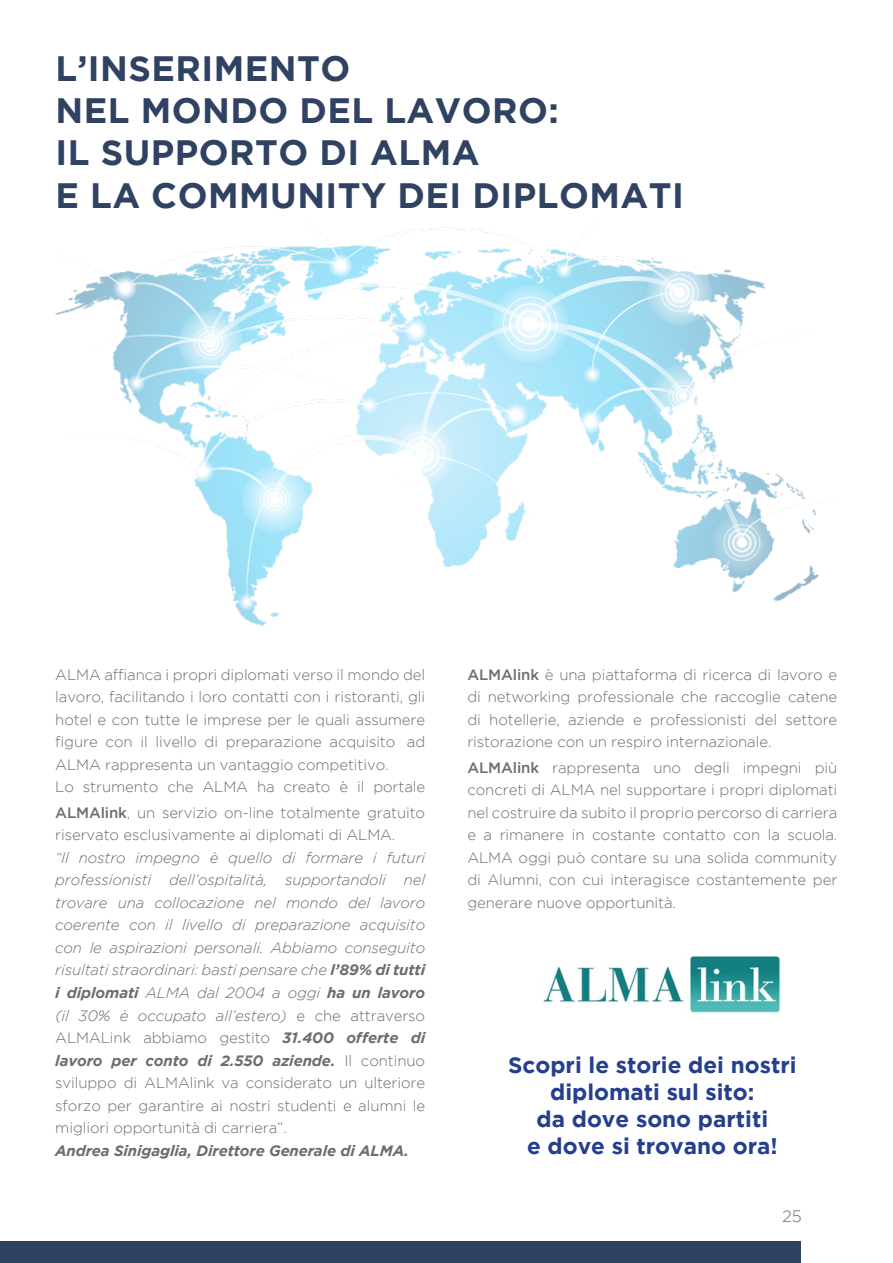
<style>
.page{position:relative;width:893px;height:1263px;background:#fff}
.page>*{position:absolute;margin:0;border:0;box-sizing:border-box;transform-origin:0 0}
.t1{font:700 35.25px/42.3px "Gotham";letter-spacing:.015em;color:#2f4261}
.t2{font:700 22.5px/27px "Gotham";color:#253f8e;text-align:center}
.t3{font:300 16.5px "Gotham";color:#6c6d70}
.t4{font:300 15px/22.5px "Gotham";letter-spacing:-.01em;color:#6c6d70}
.t5{font:italic 300 15px/22.5px "Gotham";letter-spacing:-.01em;color:#6c6d70;text-align:justify}
.t6{font:italic 700 15px "Gotham";letter-spacing:-.01em;color:#6c6d70}
.s1{font-weight:500}
.s2{font-weight:700}
.s3{font-style:normal}
</style>
<div class="page">
<img style="left:55px;top:226px;width:764px;height:399px">
<img style="left:544px;top:955px;width:236px;height:58px">
<div style="left:0;top:1242px;width:800px;height:21px;background:#2f4261"></div>
<h1 class="t1" style="left:56px;top:46px;width:630px">L’INSERIMENTO<br>NEL MONDO DEL LAVORO:<br>IL SUPPORTO DI ALMA<br>E LA COMMUNITY DEI DIPLOMATI</h1>
<p class="t4" style="left:55px;top:663px;width:371px">ALMA affianca i propri diplomati verso il mondo del lavoro, facilitando i loro contatti con i ristoranti, gli hotel e con tutte le imprese per le quali assumere figure con il livello di preparazione acquisito ad ALMA rappresenta un vantaggio competitivo.<br>Lo strumento che ALMA ha creato è il portale</p>
<p class="t4" style="left:55px;top:801px;width:371px"><span class="s1">ALMAlink</span>, un servizio on-line totalmente gratuito riservato esclusivamente ai diplomati di ALMA.</p>
<p class="t5" style="left:55px;top:846px;width:371px">“Il nostro impegno è quello di formare i futuri professionisti dell’ospitalità, supportandoli nel trovare una collocazione nel mondo del lavoro coerente con il livello di preparazione acquisito con le aspirazioni personali. Abbiamo conseguito risultati straordinari: basti pensare che <span class="s2">l’89% di tutti i diplomati</span> ALMA dal 2004 a oggi <span class="s2">ha un lavoro </span>(il 30% è occupato all’estero) <span class="s3">e che attraverso ALMALink abbiamo gestito</span> <span class="s2">31.400 offerte di lavoro per conto di 2.550 aziende.</span> <span class="s3">Il continuo sviluppo di ALMAlink va considerato un ulteriore sforzo per garantire ai nostri studenti e alumni le migliori opportunità di carriera”.</span></p>
<p class="t6" style="left:55px;top:1141px;width:355px">Andrea Sinigaglia, Direttore Generale di ALMA.</p>
<p class="t4" style="left:467px;top:663px;width:371px;text-align:justify"><span class="s1">ALMAlink</span> è una piattaforma di ricerca di lavoro e di networking professionale che raccoglie catene di hotellerie, aziende e professionisti del settore ristorazione con un respiro internazionale.</p>
<p class="t4" style="left:467px;top:756px;width:371px;text-align:justify"><span class="s1">ALMAlink</span> rappresenta uno degli impegni più concreti di ALMA nel supportare i propri diplomati nel costruire da subito il proprio percorso di carriera e a rimanere in costante contatto con la scuola.<br>ALMA oggi può contare su una solida community di Alumni, con cui interagisce costantemente per generare nuove opportunità.</p>
<h2 class="t2" style="left:508px;top:1051px;width:290px">Scopri le storie dei nostri diplomati sul sito:<br>da dove sono partiti<br>e dove si trovano ora!</h2>
<p class="t3" style="left:782px;top:1207px;width:21px">25</p>
</div>
